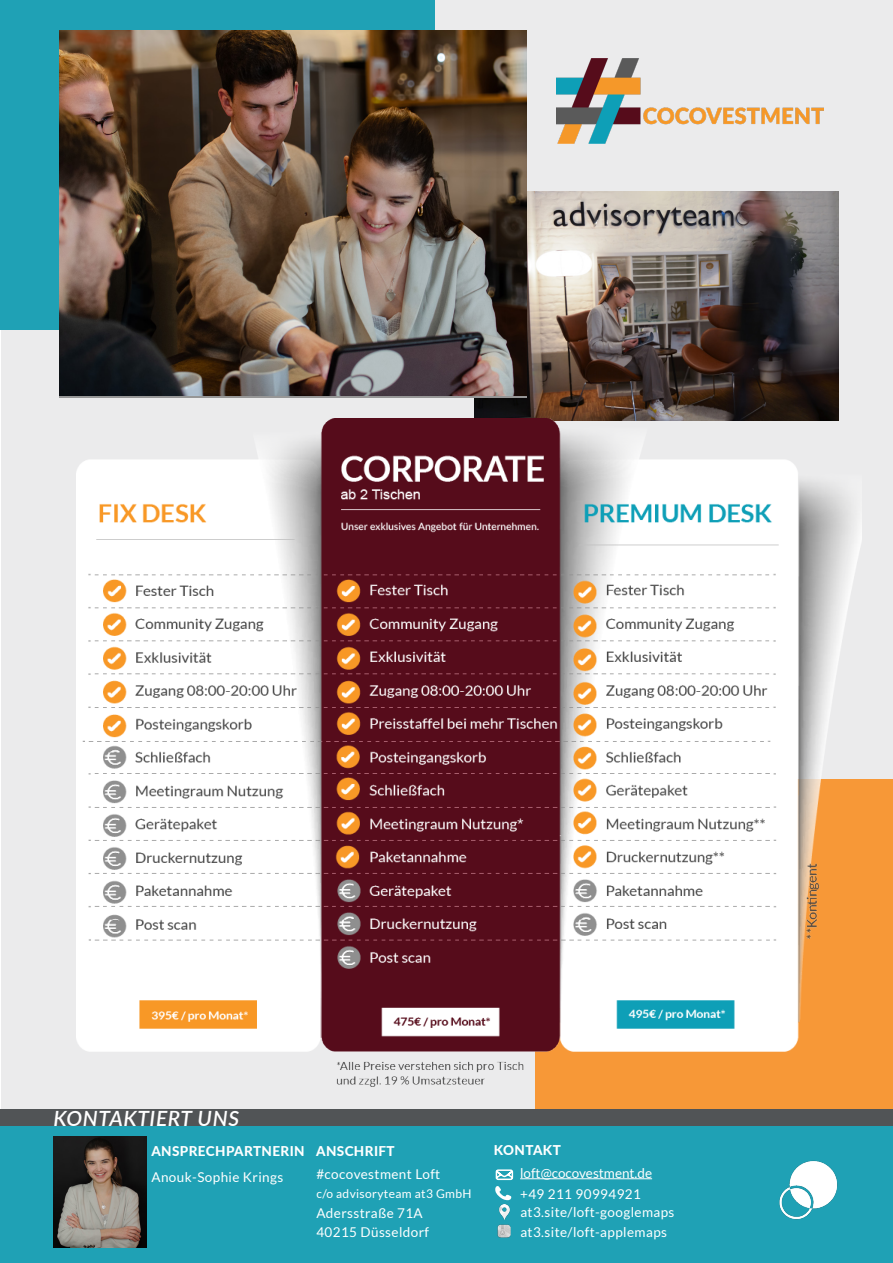
<style>
.page{position:relative;width:893px;height:1263px;background:#fff}
.page>*{position:absolute;margin:0;border:0;box-sizing:border-box;transform-origin:0 0}
.t1{font:italic 600 21px "Lato";letter-spacing:.03em;color:#fff}
.t2{font:13.5px/19.5px "Lato";letter-spacing:.03em;color:#fff}
.t3{font:13.5px/20.9px "Lato";color:#fff}
.t4{font:800 13.5px "Lato";letter-spacing:.03em;color:#fff}
.t5{font:12px "Lato";letter-spacing:.03em;color:#fff}
</style>
<div class="page">
<div style="left:2px;top:0;width:891px;height:1140px;background:#ebebec"></div>
<div style="left:751px;top:779px;width:142px;height:332px;background:#f79837"></div>
<div style="left:536px;top:1008px;width:337px;height:102px;background:#f79837"></div>
<div style="left:0;top:1126px;width:893px;height:137px;background:#1fa1b5"></div>
<hr style="left:520px;top:1178px;width:132px;height:1px;background:#fff">
<svg style="left:495px;top:1169px;width:19px;height:31px"></svg>
<img style="left:556px;top:58px;width:268px;height:85px">
<img style="left:53px;top:1137px;width:94px;height:110px">
<div style="left:0;top:1109px;width:892px;height:17px;background:#515456"></div>
<div style="left:0;top:0;width:140px;height:329px;background:#1fa1b5"></div>
<div style="left:0;top:0;width:434px;height:100px;background:#1fa1b5"></div>
<img style="left:474px;top:191px;width:365px;height:228px">
<img style="left:60px;top:31px;width:467px;height:364px">
<img style="left:779px;top:1161px;width:59px;height:59px">
<svg style="left:498px;top:1225px;width:13px;height:13px"></svg>
<img style="left:499px;top:1205px;width:11px;height:15px">
<img style="left:77px;top:419px;width:784px;height:667px">
<h1 class="t1" style="left:53px;top:1105px;width:187px">KONTAKTIERT UNS</h1>
<p class="t4" style="left:151px;top:1143px;width:155px">ANSPRECHPARTNERIN</p>
<p class="t2" style="left:151px;top:1167px;width:133px">Anouk-Sophie Krings</p>
<p class="t4" style="left:316px;top:1143px;width:80px">ANSCHRIFT</p>
<p class="t2" style="left:316px;top:1164px;width:125px">#cocovestment Loft</p>
<p class="t5" style="left:316px;top:1186px;width:157px">c/o advisoryteam at3 GmbH</p>
<p class="t2" style="left:316px;top:1203px;width:114px">Adersstraße 71A<br>40215 Düsseldorf</p>
<p class="t4" style="left:494px;top:1141px;width:68px">KONTAKT</p>
<p class="t3" style="left:520px;top:1162px;width:133px">loft@cocovestment.de +49 211 90994921</p>
<p class="t2" style="left:520px;top:1202px;width:156px">at3.site/loft-googlemaps at3.site/loft-applemaps</p>
</div>
